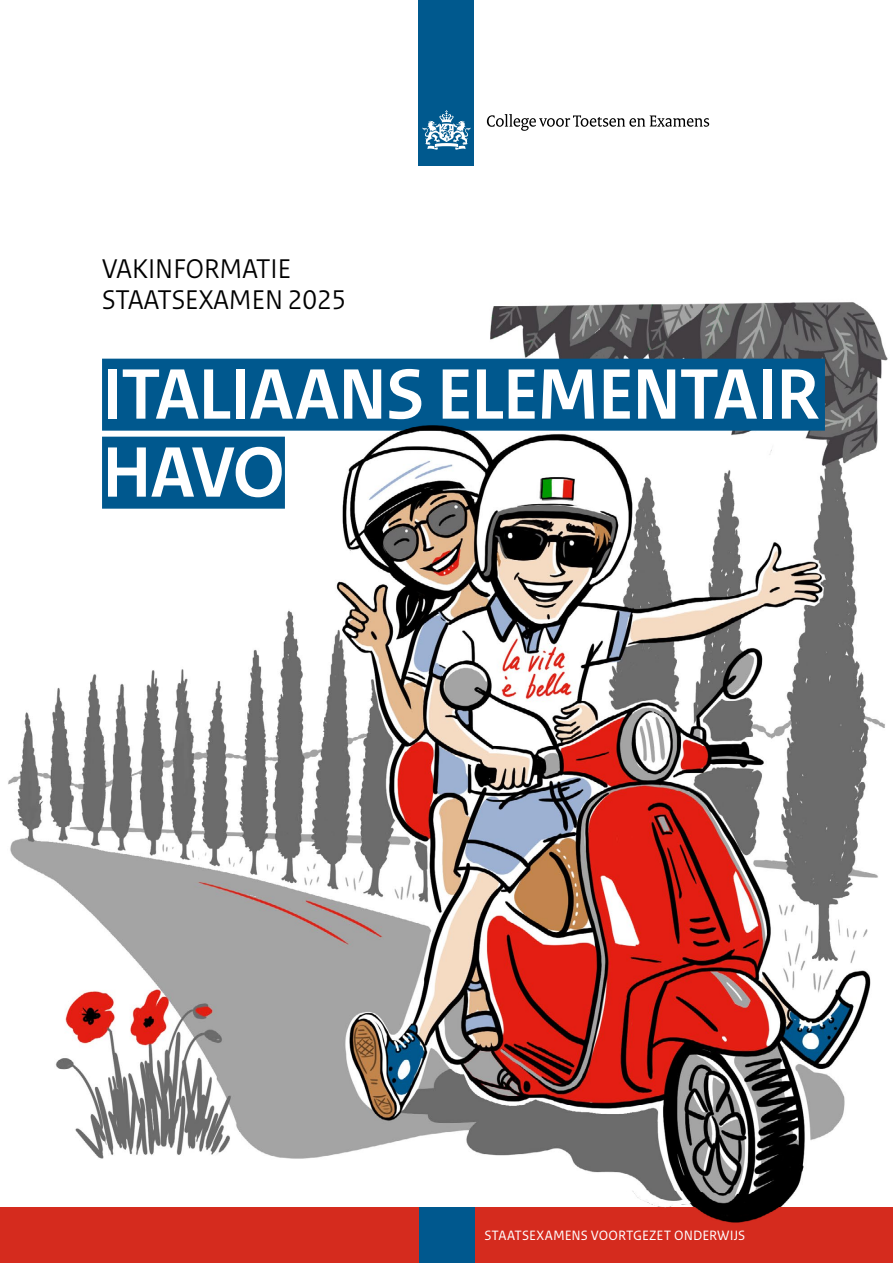
<style>
.page{position:relative;width:893px;height:1263px;background:#fff}
.page>*{position:absolute;margin:0;border:0;box-sizing:border-box;transform-origin:0 0}
.H1_titel{font:700 75px/78px "Rijksoverheid Sans Heading";letter-spacing:-.02em;color:#fff}
.P_subtitel{font:28.5px "Rijksoverheid Sans Heading";color:#000}
.t1{font:14.25px "Rijksoverheid Sans Text";letter-spacing:.005em;color:#fff}
</style>
<div class="page">
<img style="left:8px;top:358px;width:877px;height:832px">
<img style="left:434px;top:302px;width:454px;height:240px">
<div style="left:419px;top:0;width:55px;height:165px;background:#00598e"></div>
<svg style="left:423px;top:110px;width:47px;height:40px"></svg>
<svg style="left:487px;top:114px;width:222px;height:17px"></svg>
<div style="left:102px;top:359px;width:723px;height:72px;background:#00588e"></div>
<div style="left:102px;top:437px;width:183px;height:72px;background:#00588e"></div>
<img style="left:359px;top:425px;width:132px;height:9px">
<img style="left:0;top:1190px;width:893px;height:73px">
<p class="P_subtitel" style="left:102px;top:252px;width:191px">VAKINFORMATIE</p>
<p class="P_subtitel" style="left:102px;top:283px;width:246px">STAATSEXAMEN 2025</p>
<h1 class="H1_titel" style="left:102px;top:357px;width:718px">ITALIAANS ELEMENTAIR<br>HAVO</h1>
<p class="t1" style="left:484px;top:1227px;width:263px">STAATSEXAMENS VOORTGEZET ONDERWIJS</p>
</div>
